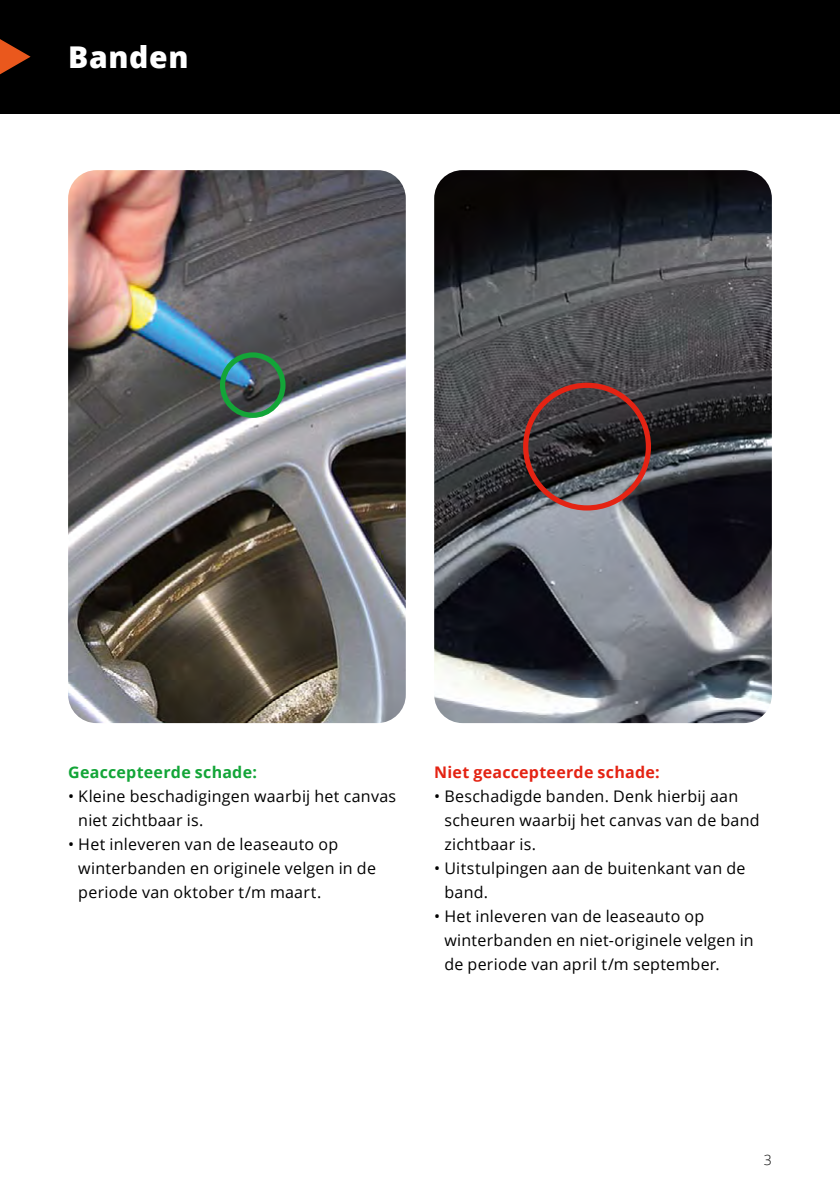
<style>
.page{position:relative;width:840px;height:1191px;background:#fff}
.page>*{position:absolute;margin:0;border:0;box-sizing:border-box;transform-origin:0 0}
.t1{font:800 30px "Open Sans";letter-spacing:.02em;color:#fff}
.t2{font:16px/24px "Open Sans";letter-spacing:.015em;color:#000}
.t3{font:700 16px "Open Sans";letter-spacing:.015em;color:#e42313}
.t4{font:700 16px "Open Sans";letter-spacing:.015em;color:#13a538}
.t5{font:300 14px "Open Sans";color:#000}
</style>
<div class="page">
<div style="left:0;top:0;width:839px;height:113px;background:#000"></div>
<svg style="left:0;top:39px;width:31px;height:36px"></svg>
<img style="left:68px;top:170px;width:337px;height:553px">
<img style="left:434px;top:170px;width:337px;height:553px">
<div style="left:220px;top:352px;width:65px;height:66px;border:5px solid #13a538;border-radius:50%"></div>
<div style="left:523px;top:383px;width:127px;height:127px;border:5px solid #e42313;border-radius:50%"></div>
<h1 class="t1" style="left:68px;top:34px;width:122px">Banden</h1>
<p class="t4" style="left:68px;top:760px;width:190px">Geaccepteerde schade:</p>
<p class="t2" style="left:78px;top:783px;width:319px;text-indent:-10px">• Kleine beschadigingen waarbij het canvas niet zichtbaar is.</p>
<p class="t2" style="left:78px;top:831px;width:299px;text-indent:-10px">• Het inleveren van de leaseauto op winterbanden en originele velgen in de periode van oktober t/m maart.</p>
<p class="t3" style="left:434px;top:760px;width:227px">Niet geaccepteerde schade:</p>
<p class="t2" style="left:444px;top:783px;width:317px;text-indent:-10px">• Beschadigde banden. Denk hierbij aan scheuren waarbij het canvas van de band zichtbaar is.</p>
<p class="t2" style="left:444px;top:855px;width:302px;text-indent:-10px">• Uitstulpingen aan de buitenkant van de band.</p>
<p class="t2" style="left:444px;top:903px;width:311px;text-indent:-10px">• Het inleveren van de leaseauto op winterbanden en niet-originele velgen in de periode van april t/m september.</p>
<p class="t5" style="left:763px;top:1150px;width:9px">3</p>
</div>
